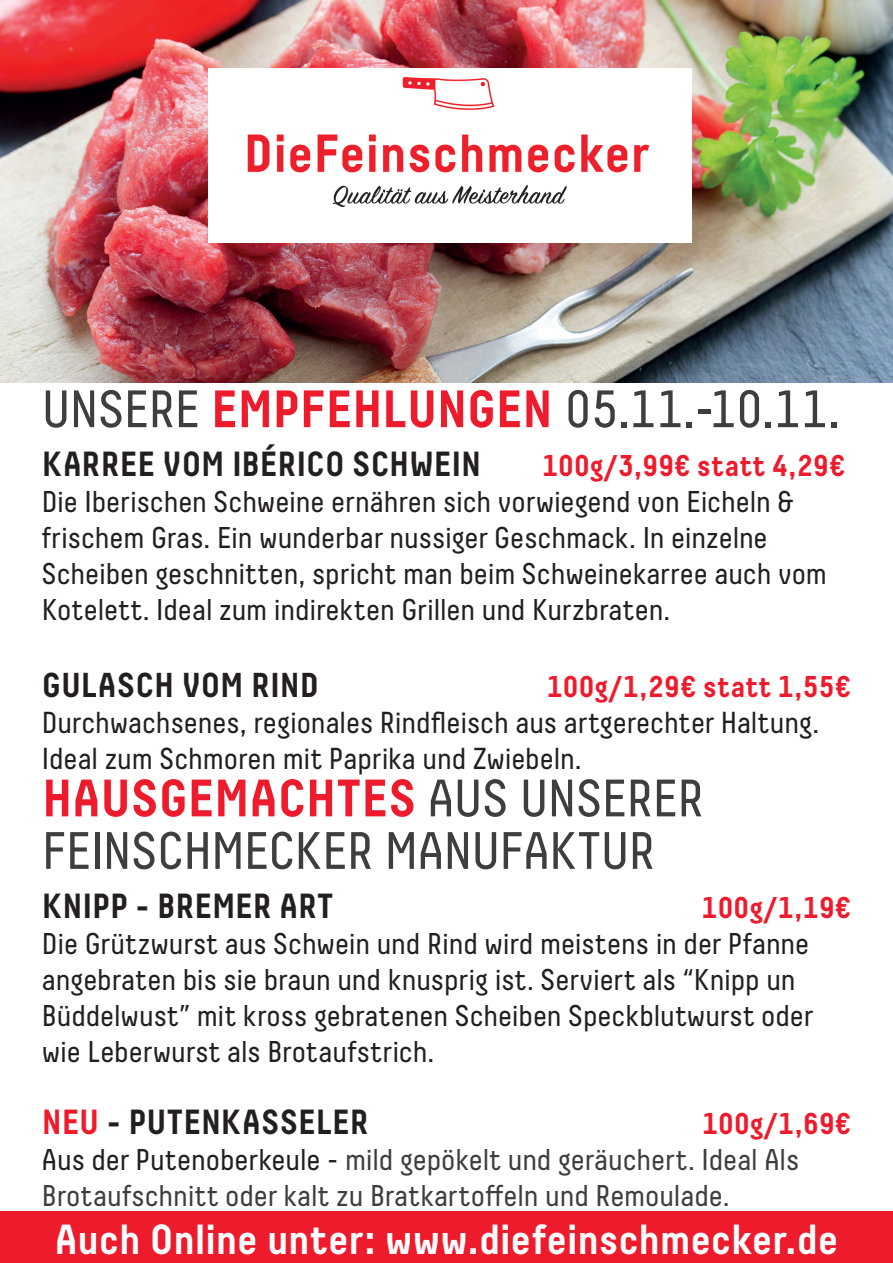
<style>
.page{position:relative;width:893px;height:1263px;background:#fff}
.page>*{position:absolute;margin:0;border:0;box-sizing:border-box;transform-origin:0 0}
.t1{font:52.5px/52.5px "Decima Pro";letter-spacing:-.005em;color:#3e3e3f}
.t2{font:700 42px "Decima Pro";letter-spacing:-.01em;color:#fff}
.t3{font:700 34.8px "Decima Pro";color:#231f20}
.t4{font:700 34.5px "Decima Pro";letter-spacing:-.005em;color:#231f20}
.t5{font:30.3px/36px "Decima Pro";letter-spacing:-.005em;color:#231f20}
.t6{font:30px/36px "Decima Pro";letter-spacing:-.005em;color:#231f20}
.t7{font:30px/36px "Decima Pro";letter-spacing:-.005em;color:#3e3e3f}
.t8{font:700 30px "Decima Pro";letter-spacing:.01em;color:#ee1b2d}
.s1{font-weight:700;color:#ee1b2d}
.s2{color:#ee1b2d}
.s3{color:#231f20}
</style>
<div class="page">
<img style="left:0;top:0;width:893px;height:383px">
<div style="left:0;top:1211px;width:893px;height:52px;background:#ee1b2d"></div>
<img style="left:208px;top:68px;width:483px;height:174px">
<h1 class="t1" style="left:42px;top:382px;width:800px">UNSERE <span class="s1">EMPFEHLUNGEN</span> 05.11.-10.11.</h1>
<p class="t3" style="left:42px;top:443px;width:441px">KARREE VOM IBÉRICO SCHWEIN</p>
<p class="t8" style="left:542px;top:448px;width:305px">100g/3,99€ statt 4,29€</p>
<p class="t6" style="left:42px;top:483px;width:787px">Die Iberischen Schweine ernähren sich vorwiegend von Eicheln &amp; frischem Gras. Ein wunderbar nussiger Geschmack. In einzelne Scheiben geschnitten, spricht man beim Schweinekarree auch vom Kotelett. Ideal zum indirekten Grillen und Kurzbraten.</p>
<p class="t4" style="left:42px;top:665px;width:279px">GULASCH VOM RIND</p>
<p class="t8" style="left:547px;top:669px;width:306px">100g/1,29€ statt 1,55€</p>
<p class="t5" style="left:42px;top:705px;width:779px">Durchwachsenes, regionales Rindfleisch aus artgerechter Haltung.<br>Ideal zum Schmoren mit Paprika und Zwiebeln.</p>
<h1 class="t1" style="left:42px;top:772px;width:663px"><span class="s1">HAUSGEMACHTES</span> AUS UNSERER<br>FEINSCHMECKER MANUFAKTUR</h1>
<p class="t3" style="left:42px;top:885px;width:293px">KNIPP - BREMER ART</p>
<p class="t8" style="left:702px;top:889px;width:151px">100g/1,19€</p>
<p class="t6" style="left:42px;top:925px;width:772px">Die Grützwurst aus Schwein und Rind wird meistens in der Pfanne angebraten bis sie braun und knusprig ist. Serviert als “Knipp un Büddelwust” mit kross gebratenen Scheiben Speckblutwurst oder wie Leberwurst als Brotaufstrich.</p>
<p class="t3" style="left:42px;top:1101px;width:328px"><span class="s2">NEU</span> - PUTENKASSELER</p>
<p class="t7" style="left:42px;top:1105px;width:810px;text-indent:660px"><span class="s1">100g/1,69€<br></span><span class="s3">Aus der Putenoberkeule -</span> mild gepökelt und geräuchert. Ideal Als<br>Brotaufschnitt oder kalt zu Bratkartoffeln und Remoulade.</p>
<h2 class="t2" style="left:54px;top:1214px;width:785px">Auch Online unter: www.diefeinschmecker.de</h2>
</div>
